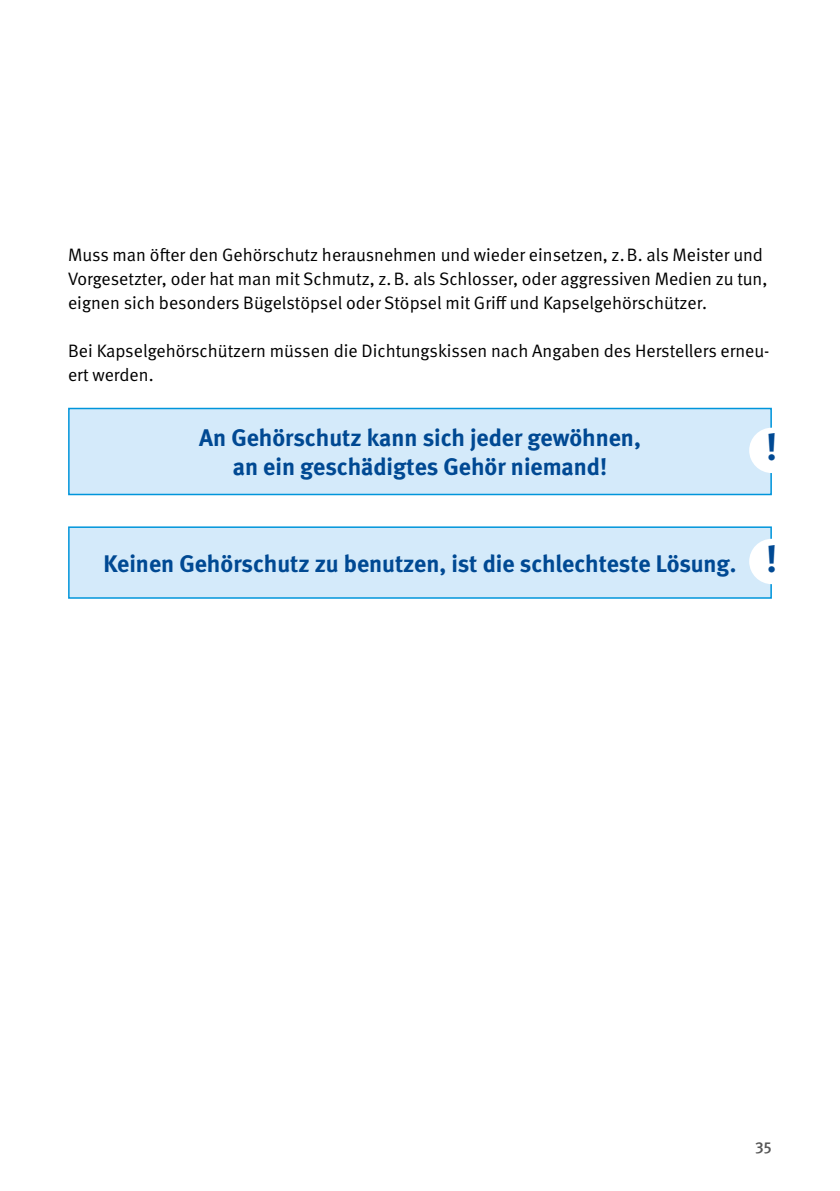
<style>
.page{position:relative;width:840px;height:1191px;background:#fff}
.page>*{position:absolute;margin:0;border:0;box-sizing:border-box;transform-origin:0 0}
.t1{font:700 38px "DGUV Meta";color:#004993}
.t2{font:700 24px/28.8px "DGUV Meta";color:#004993;text-align:center}
.t3{font:18px/24.2px "DGUV Meta";color:#000}
.t4{font:500 16px "DGUV Meta";color:#565656}
.s1{font-size:38px}
</style>
<div class="page">
<div style="left:69px;top:408px;width:701px;height:86px;background:#d4eafa"></div>
<div style="left:68px;top:408px;width:703px;height:87px;border:2px solid #0095db"></div>
<div style="left:748px;top:428px;width:46px;height:45px;background:#fff;border-radius:50%"></div>
<div style="left:69px;top:527px;width:701px;height:71px;background:#d4eafa"></div>
<div style="left:68px;top:526px;width:703px;height:73px;border:2px solid #0095db"></div>
<div style="left:748px;top:539px;width:46px;height:45px;background:#fff;border-radius:50%"></div>
<p class="t3" style="left:68px;top:243px;width:700px">Muss man öfter den Gehörschutz herausnehmen und wieder einsetzen, z.B. als Meister und<br>Vorgesetzter, oder hat man mit Schmutz, z.B. als Schlosser, oder aggressiven Medien zu tun, eignen sich besonders Bügelstöpsel oder Stöpsel mit Griff und Kapselgehörschützer.</p>
<p class="t3" style="left:68px;top:339px;width:702px">Bei Kapselgehörschützern müssen die Dichtungskissen nach Angaben des Herstellers erneu&shy;ert werden.</p>
<h2 class="t2" style="left:199px;top:424px;width:443px">An Gehörschutz kann sich jeder gewöhnen, an ein geschädigtes Gehör niemand!</h2>
<h1 class="t1" style="left:765px;top:424px;width:13px">!</h1>
<h2 class="t2" style="left:103px;top:549px;width:675px">Keinen Gehörschutz zu benutzen, ist die schlechteste Lösung. <span class="s1">!</span></h2>
<p class="t4" style="left:754px;top:1137px;width:18px">35</p>
</div>
